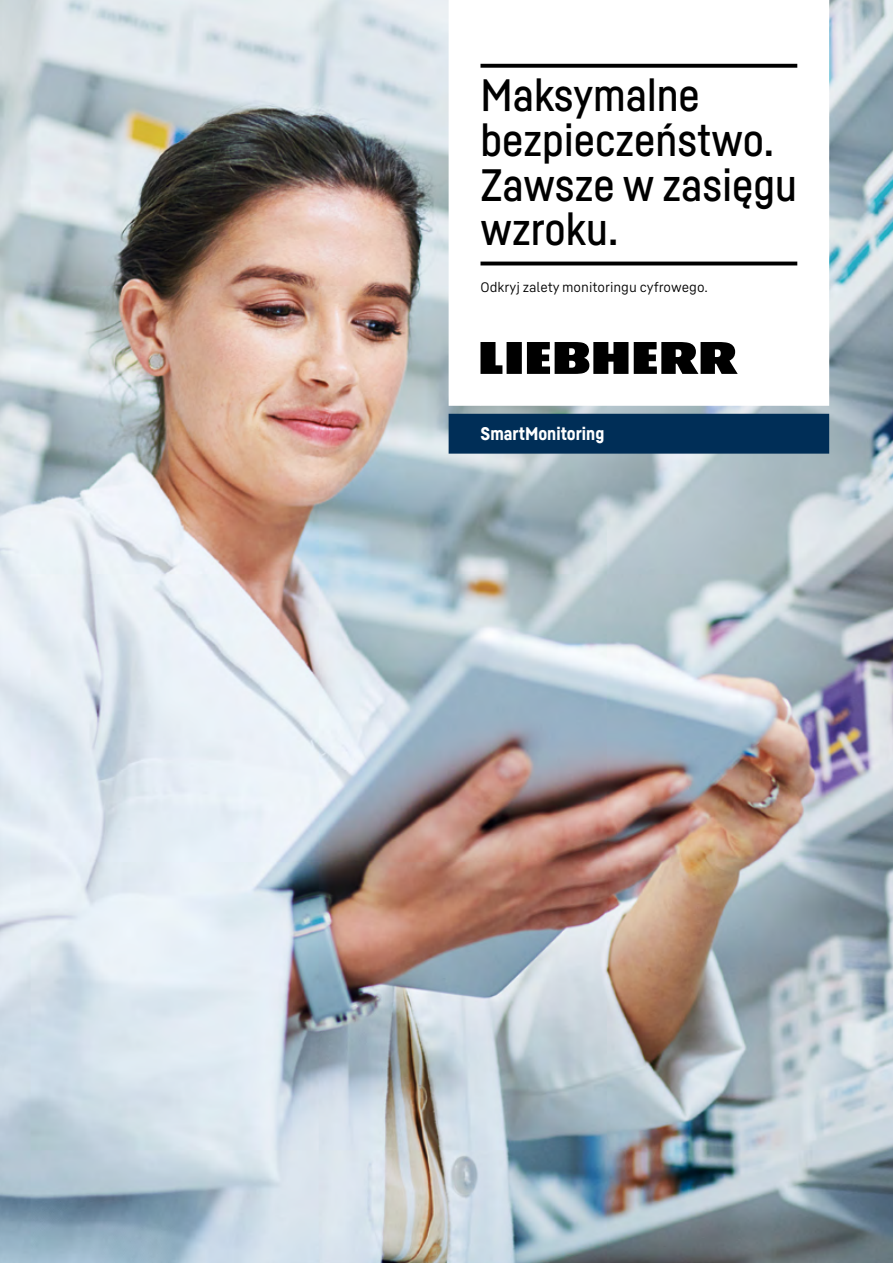
<style>
.page{position:relative;width:893px;height:1263px;background:#fff}
.page>*{position:absolute;margin:0;border:0;box-sizing:border-box;transform-origin:0 0}
.t1{font:44.7px/44.7px "Liebherr Head";color:#000}
.t2{font:900 18px "Liebherr Head";color:#fff}
.t3{font:13.5px "Liebherr Text";color:#000}
</style>
<div class="page">
<img style="left:0;top:0;width:893px;height:1263px">
<svg style="left:449px;top:0;width:380px;height:406px"></svg>
<div style="left:449px;top:414px;width:380px;height:40px;background:#002e57"></div>
<svg style="left:480px;top:64px;width:317px;height:4px"></svg>
<hr style="left:480px;top:262px;width:317px;height:3px;background:#000">
<svg style="left:480px;top:342px;width:258px;height:32px"></svg>
<p class="t1" style="left:480px;top:72px;width:318px">Maksymalne bezpieczeństwo.<br>Zawsze w zasięgu wzroku.</p>
<p class="t3" style="left:480px;top:279px;width:229px">Odkryj zalety monitoringu cyfrowego.</p>
<p class="t2" style="left:480px;top:422px;width:125px">SmartMonitoring</p>
</div>
